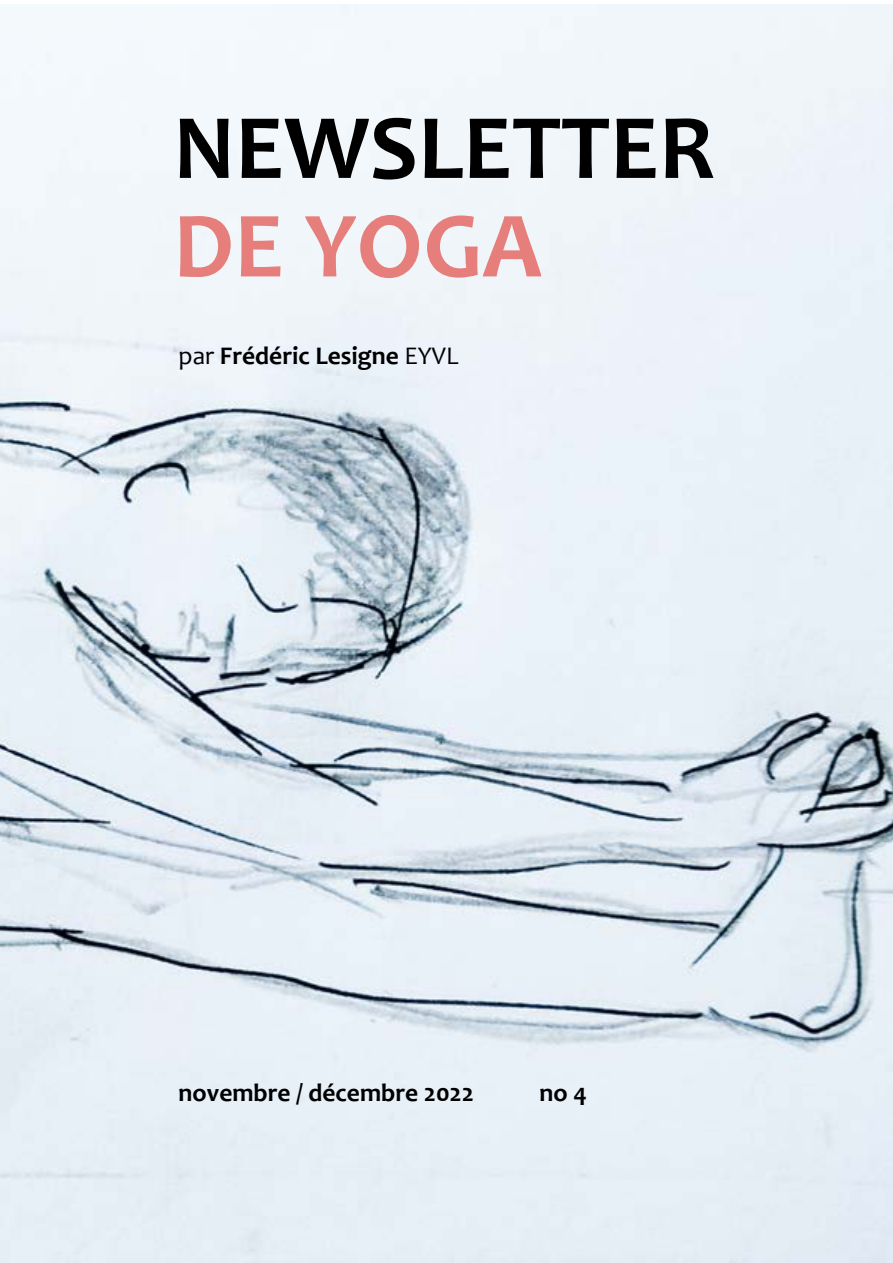
<style>
.page{position:relative;width:893px;height:1263px;background:#fff}
.page>*{position:absolute;margin:0;border:0;box-sizing:border-box;transform-origin:0 0}
.t1{font:700 94.5px "Candara";color:#e67f7b}
.t2{font:700 93px "Candara";color:#000}
.t3{font:700 25.5px "Candara";color:#000}
.s1{font-weight:400}
</style>
<div class="page">
<img style="left:0;top:4px;width:893px;height:1259px">
<h2 class="t2" style="left:173px;top:89px;width:543px">NEWSLETTER</h2>
<h1 class="t1" style="left:173px;top:186px;width:370px">DE YOGA</h1>
<p class="t3" style="left:179px;top:339px;width:281px"><span class="s1">par</span> Frédéric Lesigne <span class="s1">EYVL</span></p>
<p class="t3" style="left:179px;top:1077px;width:297px">novembre / décembre 2022</p>
<p class="t3" style="left:540px;top:1077px;width:49px">no 4</p>
</div>
